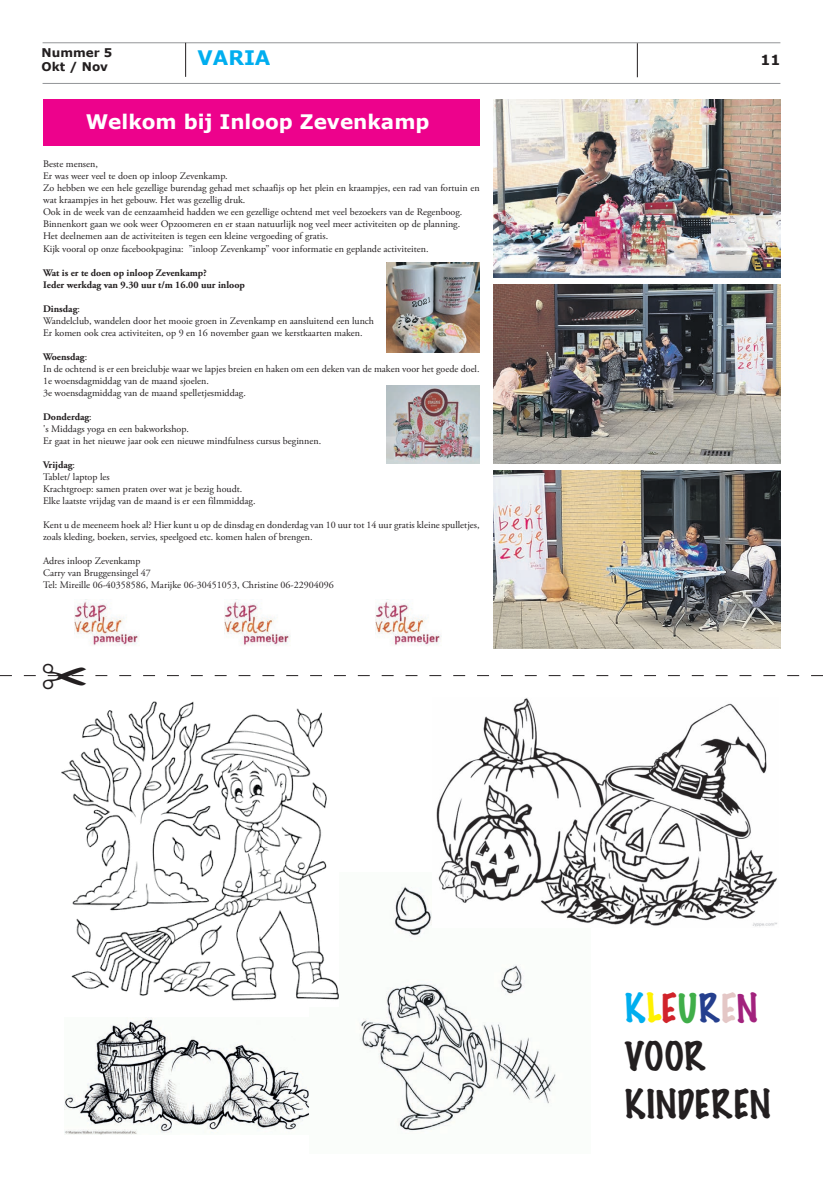
<style>
.page{position:relative;width:823px;height:1191px;background:#fff}
.page>*{position:absolute;margin:0;border:0;box-sizing:border-box;transform-origin:0 0}
.t1{font:100 36px/48px "Marker Felt";letter-spacing:.01em;color:#231f20}
.t2{font:700 20px "Verdana";color:#fff}
.t3{font:700 20px "Verdana";color:#00aeef}
.t4{font:700 14px "Verdana";color:#231f20}
.t5{font:700 12px/14.4px "Verdana";color:#231f20}
.t6{font:10px/12px "Adobe Garamond Pro";color:#231f20}
.t7{font:700 10px/12px "Adobe Garamond Pro";color:#231f20}
.s1{font-weight:700}
.s2{color:#00aeef}
.s3{color:#fff101}
.s4{color:#d1232a}
.s5{color:#40ae49}
.s6{color:#253f8e}
.s7{color:#e4c7c6}
.s8{color:#a2227d}
</style>
<div class="page">
<div style="left:43px;top:99px;width:436px;height:47px;background:#ed028c"></div>
<img style="left:65px;top:1017px;width:244px;height:117px">
<img style="left:493px;top:99px;width:286px;height:179px">
<img style="left:493px;top:285px;width:286px;height:178px">
<img style="left:493px;top:470px;width:287px;height:179px">
<img style="left:386px;top:262px;width:93px;height:91px">
<img style="left:386px;top:386px;width:93px;height:77px">
<img style="left:309px;top:886px;width:247px;height:245px">
<img style="left:432px;top:698px;width:345px;height:229px">
<img style="left:61px;top:701px;width:277px;height:305px">
<hr style="left:43px;top:43px;width:737px;height:1px;background:#939598">
<hr style="left:43px;top:83px;width:737px;height:1px;background:#939598">
<hr style="left:185px;top:43px;width:1px;height:34px;background:#231f20">
<hr style="left:636px;top:43px;width:1px;height:34px;background:#231f20">
<img style="left:375px;top:600px;width:65px;height:46px">
<img style="left:75px;top:600px;width:65px;height:46px">
<img style="left:225px;top:600px;width:65px;height:46px">
<svg style="left:0;top:675px;width:822px;height:2px"></svg>
<p class="t5" style="left:42px;top:46px;width:72px">Nummer 5<br>Okt / Nov</p>
<h3 class="t4" style="left:760px;top:50px;width:21px">11</h3>
<h2 class="t3" style="left:197px;top:45px;width:74px">VARIA</h2>
<h2 class="t2" style="left:86px;top:108px;width:345px">Welkom bij Inloop Zevenkamp</h2>
<p class="t6" style="left:43px;top:159px;width:437px">Beste mensen,<br>Er was weer veel te doen op inloop Zevenkamp.<br>Zo hebben we een hele gezellige burendag gehad met schaafijs op het plein en kraampjes, een rad van fortuin en wat kraampjes in het gebouw. Het was gezellig druk.<br>Ook in de week van de eenzaamheid hadden we een gezellige ochtend met veel bezoekers van de Regenboog.<br>Binnenkort gaan we ook weer Opzoomeren en er staan natuurlijk nog veel meer activiteiten op de planning.<br>Het deelnemen aan de activiteiten is tegen een kleine vergoeding of gratis.<br>Kijk vooral op onze facebookpagina: ”inloop Zevenkamp” voor informatie en geplande activiteiten.</p>
<p class="t7" style="left:43px;top:266px;width:203px">Wat is er te doen op inloop Zevenkamp?<br>Ieder werkdag van 9.30 uur t/m 16.00 uur inloop</p>
<p class="t6" style="left:43px;top:303px;width:332px"><span class="s1">Dinsdag</span>:<br>Wandelclub, wandelen door het mooie groen in Zevenkamp en aansluitend een lunch<br>Er komen ook crea activiteiten, op 9 en 16 november gaan we kerstkaarten maken.</p>
<p class="t6" style="left:43px;top:351px;width:438px"><span class="s1">Woensdag</span>:<br>In de ochtend is er een breiclubje waar we lapjes breien en haken om een deken van de maken voor het goede doel.<br>1e woensdagmiddag van de maand sjoelen.<br>3e woensdagmiddag van de maand spelletjesmiddag.</p>
<p class="t6" style="left:43px;top:411px;width:279px"><span class="s1">Donderdag</span>:<br>'s Middags yoga en een bakworkshop.<br>Er gaat in het nieuwe jaar ook een nieuwe mindfulness cursus beginnen.</p>
<p class="t6" style="left:43px;top:459px;width:214px"><span class="s1">Vrijdag</span>:<br>Tablet/ laptop les<br>Krachtgroep: samen praten over wat je bezig houdt.<br>Elke laatste vrijdag van de maand is er een filmmiddag.</p>
<p class="t6" style="left:43px;top:519px;width:437px">Kent u de meeneem hoek al? Hier kunt u op de dinsdag en donderdag van 10 uur tot 14 uur gratis kleine spulletjes, zoals kleding, boeken, servies, speelgoed etc. komen halen of brengen.</p>
<p class="t6" style="left:43px;top:555px;width:292px">Adres inloop Zevenkamp<br>Carry van Bruggensingel 47<br>Tel: Mireille 06-40358586, Marijke 06-30451053, Christine 06-22904096</p>
<h1 class="t1" style="left:624px;top:984px;width:147px"><span class="s2">K</span><span class="s3">L</span><span class="s4">E</span><span class="s5">U</span><span class="s6">R</span><span class="s7">E</span><span class="s8">N<br></span>VOOR<br>KINDEREN</h1>
</div>
